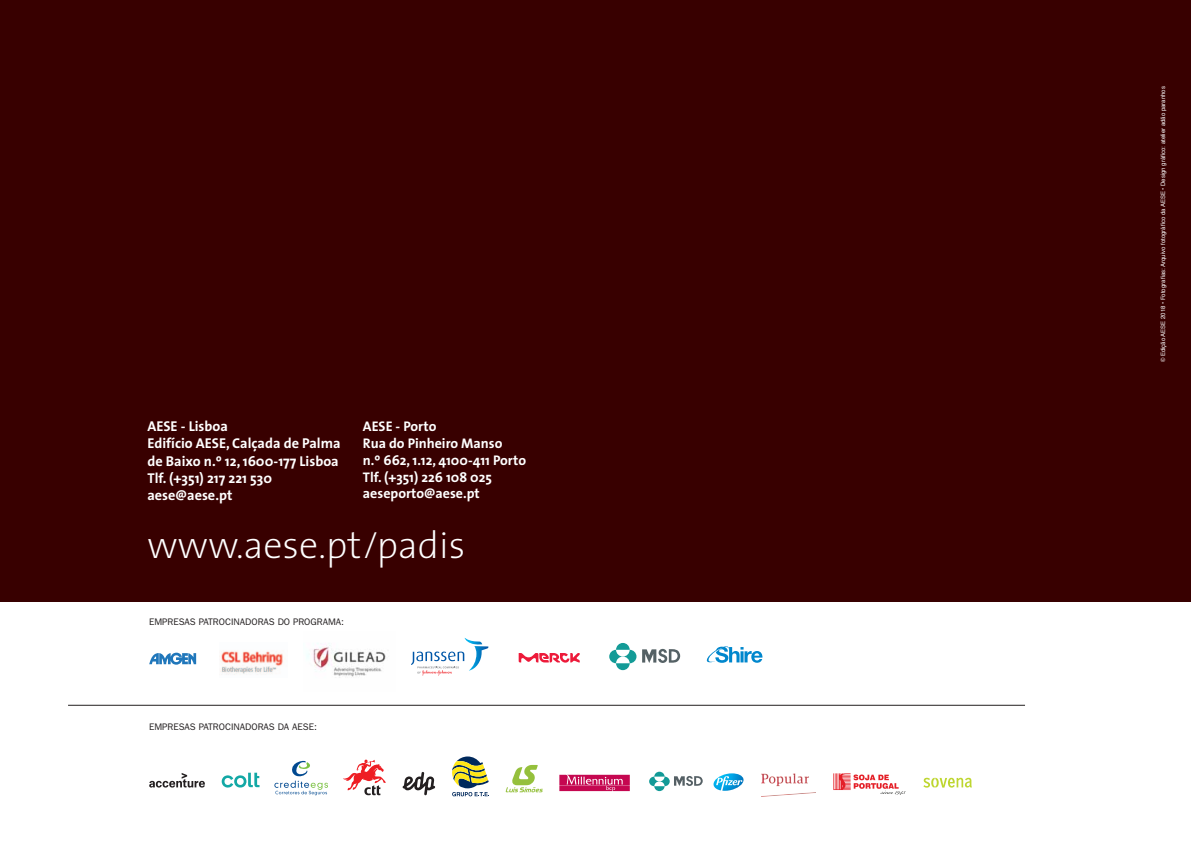
<style>
.page{position:relative;width:1191px;height:842px;background:#fff}
.page>*{position:absolute;margin:0;border:0;box-sizing:border-box;transform-origin:0 0}
.t1{font:200 38.1px "The Sans";color:#fff}
.t2{font:700 14.3px "The Sans";color:#fff}
.t3{font:700 14px "The Sans";color:#fff}
.t4{font:9.5px "Franklin Gothic";color:#231f20}
.t5{font:6px "Helvetica";color:#fff}
</style>
<div class="page">
<div style="left:0;top:0;width:1191px;height:601px;background:#380000"></div>
<hr style="left:68px;top:705px;width:957px;height:1px;background:#231f20">
<svg style="left:518px;top:653px;width:62px;height:10px"></svg>
<img style="left:306px;top:643px;width:80px;height:35px">
<svg style="left:149px;top:653px;width:47px;height:11px"></svg>
<svg style="left:411px;top:638px;width:77px;height:37px"></svg>
<svg style="left:707px;top:646px;width:55px;height:17px"></svg>
<img style="left:219px;top:650px;width:64px;height:25px">
<svg style="left:609px;top:643px;width:27px;height:27px"></svg>
<svg style="left:642px;top:649px;width:38px;height:14px"></svg>
<svg style="left:505px;top:765px;width:38px;height:27px"></svg>
<svg style="left:713px;top:773px;width:30px;height:18px"></svg>
<img style="left:761px;top:773px;width:54px;height:23px">
<svg style="left:274px;top:760px;width:54px;height:35px"></svg>
<svg style="left:833px;top:773px;width:72px;height:22px"></svg>
<svg style="left:402px;top:772px;width:33px;height:23px"></svg>
<svg style="left:559px;top:775px;width:71px;height:16px"></svg>
<svg style="left:343px;top:759px;width:43px;height:36px"></svg>
<svg style="left:452px;top:756px;width:37px;height:40px"></svg>
<svg style="left:649px;top:772px;width:53px;height:19px"></svg>
<svg style="left:923px;top:778px;width:49px;height:10px"></svg>
<svg style="left:222px;top:773px;width:37px;height:15px"></svg>
<svg style="left:149px;top:773px;width:56px;height:14px"></svg>
<p class="t2" style="left:147px;top:414px;width:82px">AESE - Lisboa</p>
<p class="t2" style="left:147px;top:432px;width:195px">Edifício AESE, Calçada de Palma</p>
<p class="t2" style="left:147px;top:449px;width:193px">de Baixo n.º 12, 1600-177 Lisboa</p>
<p class="t2" style="left:147px;top:466px;width:126px">Tlf. (+351) 217 221 530</p>
<p class="t2" style="left:147px;top:483px;width:86px">aese@aese.pt</p>
<p class="t3" style="left:363px;top:415px;width:75px">AESE - Porto</p>
<p class="t3" style="left:363px;top:431px;width:141px">Rua do Pinheiro Manso</p>
<p class="t3" style="left:363px;top:448px;width:165px">n.º 662, 1.12, 4100-411 Porto</p>
<p class="t3" style="left:363px;top:465px;width:130px">Tlf. (+351) 226 108 025</p>
<p class="t3" style="left:363px;top:482px;width:118px">aeseporto@aese.pt</p>
<p class="t1" style="left:147px;top:513px;width:319px">www.aese.pt/padis</p>
<p class="t4" style="left:149px;top:616px;width:196px">EMPRESAS PATROCINADORAS DO PROGRAMA:</p>
<p class="t4" style="left:149px;top:721px;width:169px">EMPRESAS PATROCINADORAS DA AESE:</p>
<p class="t5" style="left:1158px;top:362px;width:278px;rotate:-90deg">© Edição AESE 2018 • Fotografias: Arquivo fotográfico da AESE • Design gráfico: atelier adão paranhos</p>
</div>
